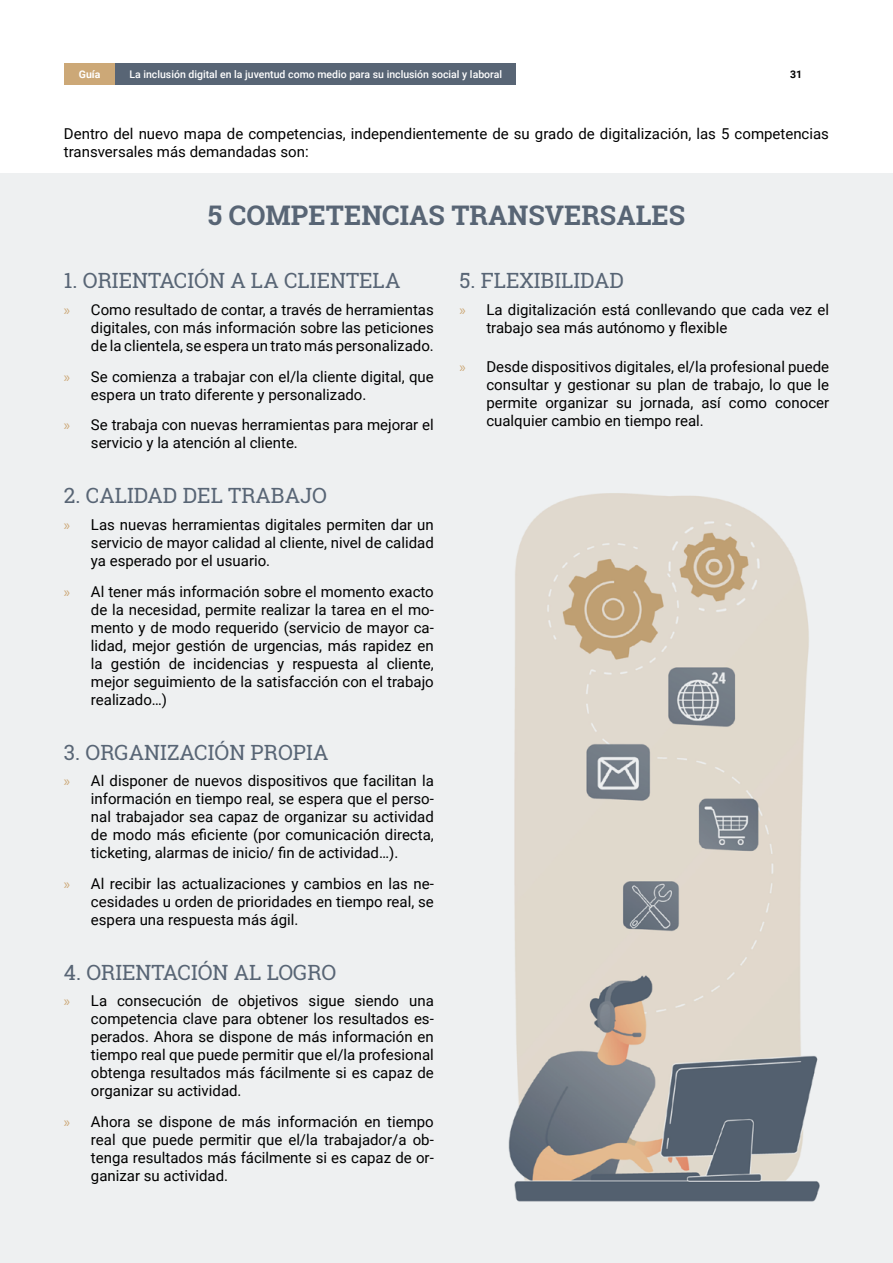
<style>
.page{position:relative;width:893px;height:1263px;background:#fff}
.page>*{position:absolute;margin:0;border:0;box-sizing:border-box;transform-origin:0 0}
.t1{font:700 27px "Roboto Slab";color:#586575}
.t2{font:21px "Roboto Slab";color:#586575}
.t3{font:15px/18px "Roboto";color:#000;text-align:justify}
.t4{font:500 10.5px "Roboto";color:#fff}
.t5{font:700 10.5px "Roboto";color:#fff}
.t6{font:700 10.5px "Roboto";color:#000}
.s1{font-family:"Myriad Pro";color:#cca877}
</style>
<div class="page">
<div style="left:64px;top:63px;width:51px;height:22px;background:#cca877"></div>
<div style="left:115px;top:63px;width:401px;height:22px;background:#586575"></div>
<div style="left:0;top:173px;width:893px;height:1090px;background:#eef0f1"></div>
<img style="left:508px;top:493px;width:312px;height:709px">
<p class="t5" style="left:79px;top:68px;width:23px">Guía</p>
<p class="t4" style="left:129px;top:68px;width:374px">La inclusión digital en la juventud como medio para su inclusión social y laboral</p>
<p class="t6" style="left:790px;top:68px;width:14px">31</p>
<p class="t3" style="left:64px;top:125px;width:767px">Dentro del nuevo mapa de competencias, independientemente de su grado de digitalización, las 5 competencias transversales más demandadas son:</p>
<h1 class="t1" style="left:208px;top:197px;width:479px">5 COMPETENCIAS TRANSVERSALES</h1>
<h2 class="t2" style="left:64px;top:266px;width:338px">1. ORIENTACIÓN A LA CLIENTELA</h2>
<p class="t3" style="left:91px;top:301px;width:344px;text-indent:-27px"><span class="s1">»</span> Como resultado de contar, a través de herramientas digitales, con más información sobre las peticiones de la clientela, se espera un trato más personalizado.</p>
<p class="t3" style="left:91px;top:368px;width:344px;text-indent:-27px"><span class="s1">»</span> Se comienza a trabajar con el/la cliente digital, que espera un trato diferente y personalizado.</p>
<p class="t3" style="left:91px;top:416px;width:344px;text-indent:-27px"><span class="s1">»</span> Se trabaja con nuevas herramientas para mejorar el servicio y la atención al cliente.</p>
<h2 class="t2" style="left:64px;top:481px;width:265px">2. CALIDAD DEL TRABAJO</h2>
<p class="t3" style="left:91px;top:516px;width:344px;text-indent:-27px"><span class="s1">»</span> Las nuevas herramientas digitales permiten dar un servicio de mayor calidad al cliente, nivel de calidad ya esperado por el usuario.</p>
<p class="t3" style="left:91px;top:583px;width:344px;text-indent:-27px"><span class="s1">»</span> Al tener más información sobre el momento exacto de la necesidad, permite realizar la tarea en el mo&shy;mento y de modo requerido (servicio de mayor ca&shy;lidad, mejor gestión de urgencias, más rapidez en la gestión de incidencias y respuesta al cliente, mejor seguimiento de la satisfacción con el trabajo realizado…)</p>
<h2 class="t2" style="left:64px;top:738px;width:266px">3. ORGANIZACIÓN PROPIA</h2>
<p class="t3" style="left:91px;top:772px;width:344px;text-indent:-27px"><span class="s1">»</span> Al disponer de nuevos dispositivos que facilitan la información en tiempo real, se espera que el perso&shy;nal trabajador sea capaz de organizar su actividad de modo más eficiente (por comunicación directa, ticketing, alarmas de inicio/ fin de actividad…).</p>
<p class="t3" style="left:91px;top:875px;width:344px;text-indent:-27px"><span class="s1">»</span> Al recibir las actualizaciones y cambios en las ne&shy;cesidades u orden de prioridades en tiempo real, se espera una respuesta más ágil.</p>
<h2 class="t2" style="left:64px;top:958px;width:274px">4. ORIENTACIÓN AL LOGRO</h2>
<p class="t3" style="left:91px;top:992px;width:344px;text-indent:-27px"><span class="s1">»</span> La consecución de objetivos sigue siendo una competencia clave para obtener los resultados es&shy;perados. Ahora se dispone de más información en tiempo real que puede permitir que el/la profesional obtenga resultados más fácilmente si es capaz de organizar su actividad.</p>
<p class="t3" style="left:91px;top:1113px;width:344px;text-indent:-27px"><span class="s1">»</span> Ahora se dispone de más información en tiempo real que puede permitir que el/la trabajador/a ob&shy;tenga resultados más fácilmente si es capaz de or&shy;ganizar su actividad.</p>
<h2 class="t2" style="left:459px;top:266px;width:166px">5. FLEXIBILIDAD</h2>
<p class="t3" style="left:486px;top:301px;width:344px;text-indent:-27px"><span class="s1">»</span> La digitalización está conllevando que cada vez el trabajo sea más autónomo y flexible</p>
<p class="t3" style="left:486px;top:358px;width:344px;text-indent:-27px"><span class="s1">»</span> Desde dispositivos digitales, el/la profesional puede consultar y gestionar su plan de trabajo, lo que le permite organizar su jornada, así como conocer cualquier cambio en tiempo real.</p>
</div>
